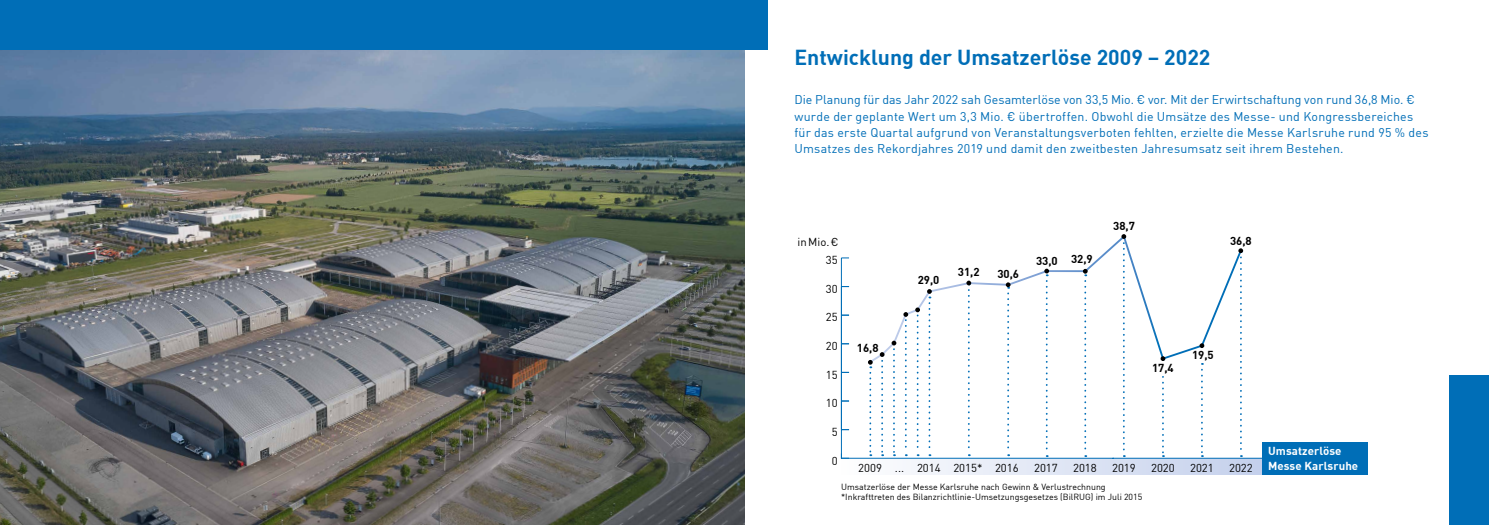
<style>
.page{position:relative;width:1489px;height:525px;background:#fff}
.page>*{position:absolute;margin:0;border:0;box-sizing:border-box;transform-origin:0 0}
.t1{font:700 21.25px "DIN";color:#006eb7}
.t2{font:12.5px/16.2px "DIN";letter-spacing:.015em;color:#006eb7}
.t3{font:11.38px/18.5px "DIN";color:#000;text-align:right}
.t4{font:700 11.38px "DIN";color:#000}
.t5{font:700 11.38px/15px "DIN";letter-spacing:.005em;color:#fff}
.t6{font:8.75px/10.5px "DIN";color:#000}
</style>
<div class="page">
<div style="left:841px;top:458px;width:422px;height:17px;background:linear-gradient(to right,#fefefe,#c4d0ec)"></div>
<hr style="left:841px;top:286px;width:1px;height:172px;background:#006eb7">
<hr style="left:841px;top:258px;width:1px;height:171px;background:#006eb7">
<svg style="left:870px;top:235px;width:290px;height:129px"></svg>
<hr style="left:841px;top:457px;width:272px;height:1px;background:#006eb7">
<hr style="left:1113px;top:457px;width:150px;height:1px;background:#006eb7">
<div style="left:1262px;top:442px;width:105px;height:33px;background:#006eb7"></div>
<svg style="left:927px;top:289px;width:4px;height:167px"></svg>
<svg style="left:868px;top:360px;width:4px;height:96px"></svg>
<svg style="left:966px;top:280px;width:5px;height:176px"></svg>
<svg style="left:1005px;top:282px;width:5px;height:174px"></svg>
<svg style="left:1044px;top:268px;width:5px;height:189px"></svg>
<svg style="left:1082px;top:269px;width:5px;height:188px"></svg>
<svg style="left:1121px;top:234px;width:5px;height:223px"></svg>
<svg style="left:1160px;top:248px;width:83px;height:209px"></svg>
<div style="left:1144px;top:363px;width:36px;height:9px;background:#fff"></div>
<svg style="left:879px;top:352px;width:5px;height:104px"></svg>
<svg style="left:891px;top:340px;width:5px;height:116px"></svg>
<svg style="left:903px;top:312px;width:5px;height:144px"></svg>
<svg style="left:915px;top:307px;width:5px;height:149px"></svg>
<img style="left:0;top:50px;width:744px;height:474px">
<div style="left:0;top:0;width:767px;height:50px;background:#006eb7"></div>
<div style="left:1449px;top:375px;width:39px;height:149px;background:#006eb7"></div>
<h1 class="t1" style="left:794px;top:43px;width:417px">Entwicklung der Umsatzerlöse 2009 – 2022</h1>
<p class="t2" style="left:794px;top:91px;width:635px">Die Planung für das Jahr 2022 sah Gesamterlöse von 33,5 Mio. € vor. Mit der Erwirtschaftung von rund 36,8 Mio. € wurde der geplante Wert um 3,3 Mio. € übertroffen. Obwohl die Umsätze des Messe- und Kongressbereiches für das erste Quartal aufgrund von Veranstaltungsverboten fehlten, erzielte die Messe Karlsruhe rund 95 % des Umsatzes des Rekordjahres 2019 und damit den zweitbesten Jahresumsatz seit ihrem Bestehen.</p>
<p class="t3" style="left:797px;top:232px;width:43px">inMio.€<br>35</p>
<p class="t3" style="left:825px;top:279px;width:13px">30</p>
<p class="t3" style="left:825px;top:307px;width:13px">25</p>
<p class="t3" style="left:825px;top:336px;width:13px">20</p>
<p class="t3" style="left:825px;top:365px;width:13px">15</p>
<p class="t3" style="left:825px;top:393px;width:13px">10</p>
<p class="t3" style="left:831px;top:422px;width:7px">5</p>
<p class="t3" style="left:831px;top:450px;width:7px">0</p>
<p class="t4" style="left:856px;top:340px;width:23px">16,8</p>
<p class="t4" style="left:917px;top:272px;width:23px">29,0</p>
<p class="t4" style="left:957px;top:264px;width:23px">31,2</p>
<p class="t4" style="left:997px;top:266px;width:23px">30,6</p>
<p class="t4" style="left:1036px;top:253px;width:23px">33,0</p>
<p class="t4" style="left:1071px;top:252px;width:23px">32,9</p>
<p class="t4" style="left:1113px;top:218px;width:23px">38,7</p>
<p class="t4" style="left:1229px;top:233px;width:23px">36,8</p>
<p class="t4" style="left:1152px;top:360px;width:23px">17,4</p>
<p class="t4" style="left:1191px;top:347px;width:23px">19,5</p>
<p class="t3" style="left:858px;top:457px;width:25px">2009</p>
<p class="t3" style="left:894px;top:457px;width:125px">... 2014 2015* 2016</p>
<p class="t3" style="left:1034px;top:457px;width:25px">2017</p>
<p class="t3" style="left:1072px;top:457px;width:25px">2018</p>
<p class="t3" style="left:1111px;top:457px;width:25px">2019</p>
<p class="t3" style="left:1150px;top:457px;width:25px">2020</p>
<p class="t3" style="left:1189px;top:457px;width:25px">2021</p>
<p class="t3" style="left:1228px;top:457px;width:25px">2022</p>
<p class="t6" style="left:841px;top:480px;width:303px">Umsatzerlöse der Messe Karlsruhe nach Gewinn &amp; Verlustrechnung *Inkrafttreten des Bilanzrichtlinie-Umsetzungsgesetzes (BilRUG) im Juli 2015</p>
<p class="t5" style="left:1267px;top:443px;width:92px">Umsatzerlöse<br>Messe Karlsruhe</p>
</div>
